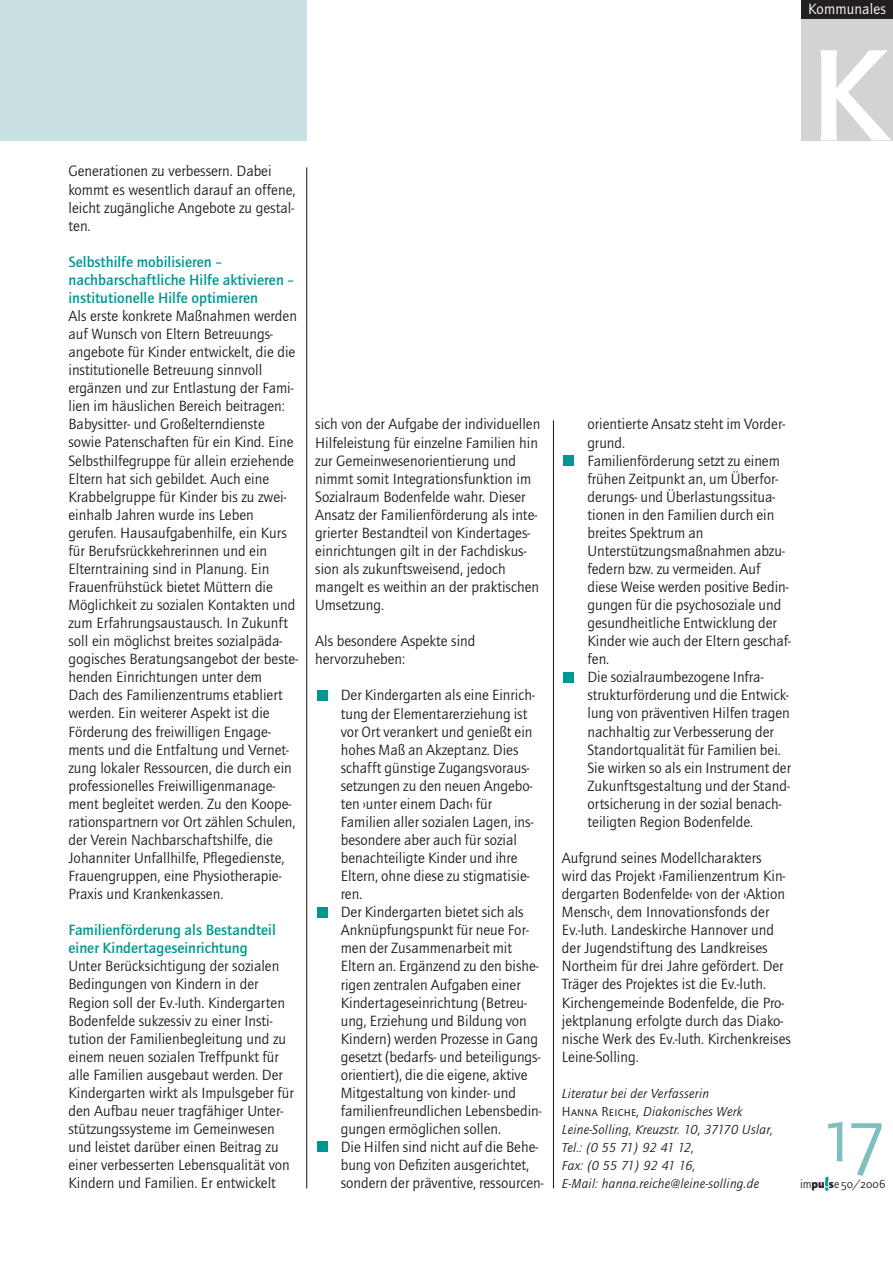
<style>
.page{position:relative;width:893px;height:1263px;background:#fff}
.page>*{position:absolute;margin:0;border:0;box-sizing:border-box;transform-origin:0 0}
.t1{font:700 135px "Quay Itc T";color:#fff}
.t2{font:78px "Quay Itc SCT";color:#7ec0c0}
.t3{font:15.3px/18px "Quay Itc T";color:#231f20}
.t4{font:700 15.3px/18px "Quay Itc T";color:#009793}
.t5{font:15.3px "Quay Itc T";letter-spacing:.01em;color:#fff}
.t6{font:italic 13.5px/18.1px "Quay Itc T";letter-spacing:.02em;color:#231f20}
.t7{font:12px "Quay Itc SCT";letter-spacing:.01em;color:#231f20}
.s1{font-family:"Quay Itc SCT";font-style:normal}
.s2{font-family:"Quay Itc T"}
.s3{font-family:"Quay Itc T";font-weight:900}
</style>
<div class="page">
<div style="left:0;top:0;width:800px;height:140px;background:#cae1e1"></div>
<div style="left:800px;top:18px;width:92px;height:122px;background:#d1d3d4"></div>
<div style="left:317px;top:1142px;width:10px;height:10px;background:#009793"></div>
<div style="left:317px;top:907px;width:10px;height:10px;background:#009793"></div>
<div style="left:317px;top:690px;width:10px;height:11px;background:#009793"></div>
<div style="left:563px;top:672px;width:11px;height:10px;background:#009793"></div>
<div style="left:563px;top:455px;width:11px;height:11px;background:#009793"></div>
<img style="left:824px;top:1177px;width:4px;height:14px">
<div style="left:800px;top:0;width:92px;height:18px;background:#231f20"></div>
<hr style="left:553px;top:420px;width:1px;height:768px;background:#231f20">
<div style="left:307px;top:0;width:493px;height:393px;background:#fff"></div>
<hr style="left:306px;top:167px;width:1px;height:1021px;background:#231f20">
<p class="t3" style="left:68px;top:164px;width:228px">Generationen zu verbessern. Dabei kommt es wesentlich darauf an offene, leicht zugängliche Angebote zu gestal&shy;ten.</p>
<p class="t4" style="left:68px;top:254px;width:227px">Selbsthilfe mobilisieren – nachbarschaftliche Hilfe aktivieren – institutionelle Hilfe optimieren</p>
<p class="t3" style="left:68px;top:309px;width:231px">Als erste konkrete Maßnahmen werden auf Wunsch von Eltern Betreuungs&shy;angebote für Kinder entwickelt, die die institutionelle Betreuung sinnvoll ergänzen und zur Entlastung der Fami&shy;lien im häuslichen Bereich beitragen:<br>Babysitter- und Großelterndienste sowie Patenschaften für ein Kind. Eine Selbsthilfegruppe für allein erziehende Eltern hat sich gebildet. Auch eine Krabbelgruppe für Kinder bis zu zwei&shy;einhalb Jahren wurde ins Leben gerufen. Hausaufgabenhilfe, ein Kurs für Berufsrückkehrerinnen und ein Elterntraining sind in Planung. Ein Frauenfrühstück bietet Müttern die Möglichkeit zu sozialen Kontakten und zum Erfahrungsaustausch. In Zukunft soll ein möglichst breites sozialpäda&shy;gogisches Beratungsangebot der beste&shy;henden Einrichtungen unter dem<br>Dach des Familienzentrums etabliert werden. Ein weiterer Aspekt ist die Förderung des freiwilligen Engage&shy;ments und die Entfaltung und Vernet&shy;zung lokaler Ressourcen, die durch ein professionelles Freiwilligenmanage&shy;ment begleitet werden. Zu den Koope&shy;rationspartnern vor Ort zählen Schulen, der Verein Nachbarschaftshilfe, die Johanniter Unfallhilfe, Pflegedienste, Frauengruppen, eine Physiotherapie-Praxis und Krankenkassen.</p>
<p class="t4" style="left:68px;top:923px;width:209px">Familienförderung als Bestandteil einer Kindertageseinrichtung</p>
<p class="t3" style="left:68px;top:959px;width:227px">Unter Berücksichtigung der sozialen Bedingungen von Kindern in der Region soll der Ev.-luth. Kindergarten Bodenfelde sukzessiv zu einer Insti&shy;tution der Familienbegleitung und zu einem neuen sozialen Treffpunkt für alle Familien ausgebaut werden. Der Kindergarten wirkt als Impulsgeber für den Aufbau neuer tragfähiger Unter&shy;stützungssysteme im Gemeinwesen und leistet darüber einen Beitrag zu einer verbesserten Lebensqualität von Kindern und Familien. Er entwickelt</p>
<p class="t3" style="left:315px;top:417px;width:226px">sich von der Aufgabe der individuellen Hilfeleistung für einzelne Familien hin zur Gemeinwesenorientierung und nimmt somit Integrationsfunktion im Sozialraum Bodenfelde wahr. Dieser Ansatz der Familienförderung als inte&shy;grierter Bestandteil von Kindertages&shy;einrichtungen gilt in der Fachdiskus&shy;sion als zukunftsweisend, jedoch mangelt es weithin an der praktischen Umsetzung.</p>
<p class="t3" style="left:315px;top:634px;width:162px">Als besondere Aspekte sind hervorzuheben:</p>
<p class="t3" style="left:341px;top:688px;width:204px">Der Kindergarten als eine Einrich&shy;tung der Elementarerziehung ist vor Ort verankert und genießt ein hohes Maß an Akzeptanz. Dies schafft günstige Zugangsvoraus&shy;setzungen zu den neuen Angebo&shy;ten ›unter einem Dach‹ für<br>Familien aller sozialen Lagen, ins&shy;besondere aber auch für sozial benachteiligte Kinder und ihre<br>Eltern, ohne diese zu stigmatisie&shy;ren.<br>Der Kindergarten bietet sich als<br>Anknüpfungspunkt für neue For&shy;men der Zusammenarbeit mit<br>Eltern an. Ergänzend zu den bishe&shy;rigen zentralen Aufgaben einer<br>Kindertageseinrichtung (Betreu&shy;ung, Erziehung und Bildung von<br>Kindern) werden Prozesse in Gang gesetzt (bedarfs- und beteiligungs&shy;orientiert), die die eigene, aktive<br>Mitgestaltung von kinder- und familienfreundlichen Lebensbedin&shy;gungen ermöglichen sollen.<br>Die Hilfen sind nicht auf die Behe&shy;bung von Defiziten ausgerichtet, sondern der präventive, ressourcen-</p>
<p class="t5" style="left:808px;top:3px;width:79px">Kommunales</p>
<h1 class="t1" style="left:809px;top:47px;width:80px">K</h1>
<p class="t3" style="left:587px;top:417px;width:205px">orientierte Ansatz steht im Vorder&shy;grund.<br>Familienförderung setzt zu einem frühen Zeitpunkt an, um Überfor&shy;derungs- und Überlastungssitua&shy;tionen in den Familien durch ein breites Spektrum an<br>Unterstützungsmaßnahmen abzu&shy;federn bzw. zu vermeiden. Auf diese Weise werden positive Bedin&shy;gungen für die psychosoziale und gesundheitliche Entwicklung der<br>Kinder wie auch der Eltern geschaf&shy;fen.<br>Die sozialraumbezogene Infra&shy;strukturförderung und die Entwick&shy;lung von präventiven Hilfen tragen nachhaltig zur Verbesserung der<br>Standortqualität für Familien bei.<br>Sie wirken so als ein Instrument der<br>Zukunftsgestaltung und der Stand&shy;ortsicherung in der sozial benach&shy;teiligten Region Bodenfelde.</p>
<p class="t3" style="left:562px;top:851px;width:230px">Aufgrund seines Modellcharakters<br>wird das Projekt ›Familienzentrum Kin&shy;dergarten Bodenfelde‹ von der ›Aktion Mensch‹, dem Innovationsfonds der Ev.-luth. Landeskirche Hannover und der Jugendstiftung des Landkreises Northeim für drei Jahre gefördert. Der Träger des Projektes ist die Ev.-luth.<br>Kirchengemeinde Bodenfelde, die Pro&shy;jektplanung erfolgte durch das Diako&shy;nische Werk des Ev.-luth. Kirchenkreises Leine-Solling.</p>
<p class="t6" style="left:562px;top:1086px;width:212px">Literatur bei der Verfasserin<br><span class="s1">Hanna Reiche</span>, Diakonisches Werk<br>Leine-Solling, Kreuzstr. 10, 37170 Uslar,<br>Tel.: (0 55 71) 92 41 12,<br>Fax: (0 55 71) 92 41 16,<br>E-Mail: hanna.reiche@leine-solling.de</p>
<h2 class="t2" style="left:827px;top:1089px;width:59px">17</h2>
<p class="t7" style="left:800px;top:1177px;width:87px"><span class="s2">im</span><span class="s3">pu s</span><span class="s2">e</span> 50/2006</p>
</div>
